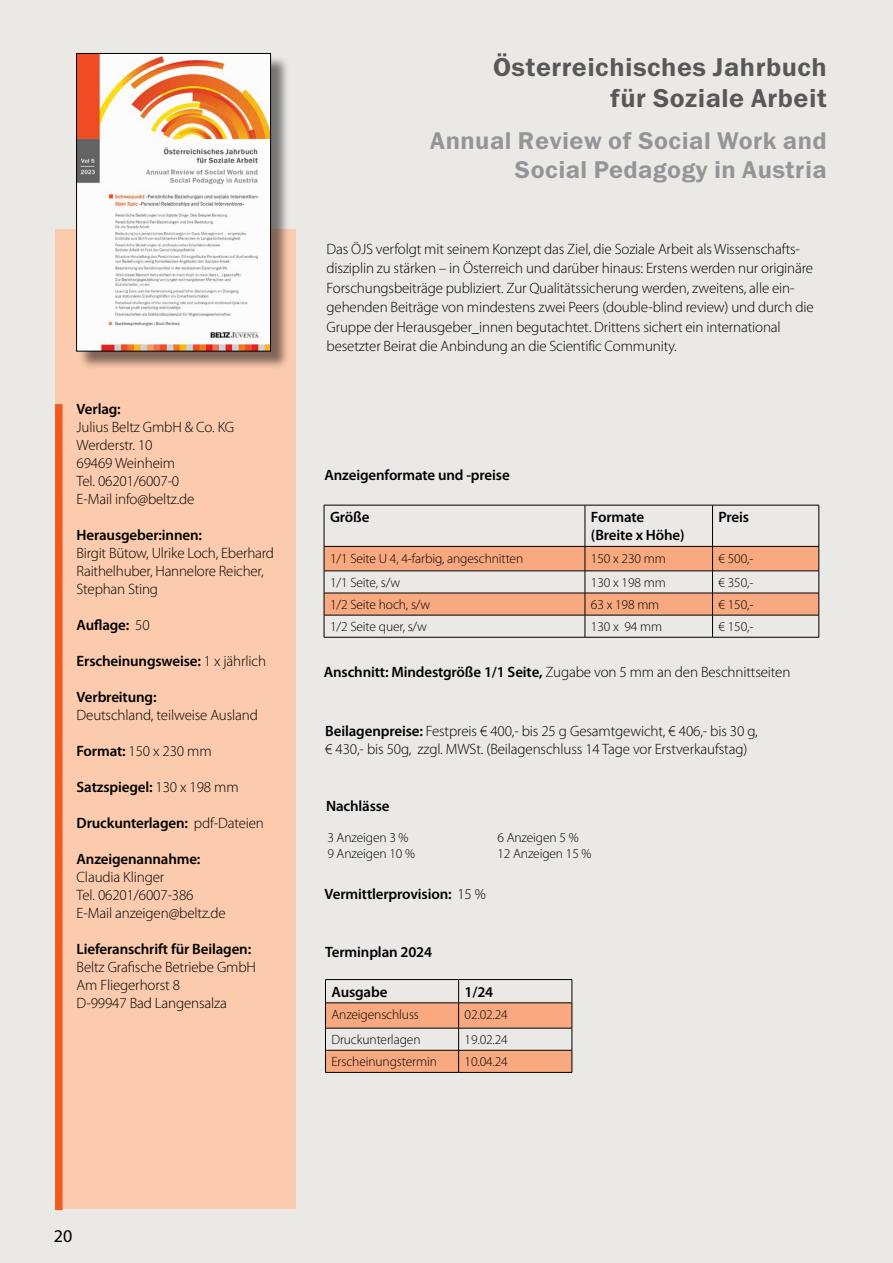
<style>
.page{position:relative;width:893px;height:1263px;background:#ebe9e5}
.page>*{position:absolute;margin:0;border:0;box-sizing:border-box;transform-origin:0 0}
.t1{font:26.1px/30.9px "Franklin Gothic Demi ITC";letter-spacing:.02em;color:#58585b;text-align:right}
.t2{font:24.45px/29.2px "Franklin Gothic Demi ITC";letter-spacing:.02em;color:#939598;text-align:right}
.t3{font:18px "Myriad Pro";color:#000}
.t4{font:300 15px/18px "Myriad Pro";letter-spacing:-.01em;color:#000}
.t5{font:600 15px/18px "Myriad Pro";letter-spacing:-.01em;color:#000}
.t6{font:300 13.5px "Myriad Pro";letter-spacing:-.01em;color:#000}
.s1{font-weight:300}
.s2{font-weight:600}
</style>
<div class="page">
<hr style="left:324px;top:505px;width:261px;height:1px;background:#000">
<hr style="left:324px;top:505px;width:1px;height:41px;background:#000">
<hr style="left:585px;top:505px;width:127px;height:1px;background:#000">
<hr style="left:585px;top:505px;width:1px;height:41px;background:#000">
<hr style="left:712px;top:505px;width:107px;height:1px;background:#000">
<hr style="left:712px;top:505px;width:1px;height:41px;background:#000">
<hr style="left:819px;top:505px;width:1px;height:41px;background:#000">
<hr style="left:324px;top:637px;width:261px;height:1px;background:#000">
<hr style="left:585px;top:637px;width:127px;height:1px;background:#000">
<hr style="left:712px;top:637px;width:107px;height:1px;background:#000">
<svg style="left:324px;top:546px;width:496px;height:91px"></svg>
<hr style="left:585px;top:571px;width:127px;height:1px;background:#000">
<div style="left:55px;top:230px;width:240px;height:979px;background:#fccaac"></div>
<hr style="left:325px;top:979px;width:134px;height:1px;background:#000">
<hr style="left:459px;top:979px;width:113px;height:1px;background:#000">
<hr style="left:325px;top:1072px;width:134px;height:1px;background:#000">
<hr style="left:459px;top:1072px;width:113px;height:1px;background:#000">
<svg style="left:325px;top:980px;width:248px;height:92px"></svg>
<hr style="left:325px;top:1028px;width:134px;height:1px;background:#000">
<hr style="left:459px;top:1028px;width:113px;height:1px;background:#000">
<div style="left:55px;top:404px;width:8px;height:806px;background:#f15a21"></div>
<div style="left:79px;top:56px;width:210px;height:314px;background:#000;opacity:.5"></div>
<img style="left:78px;top:55px;width:191px;height:294px">
<div style="left:76px;top:53px;width:195px;height:298px;border:1px solid #000"></div>
<p class="t5" style="left:77px;top:400px;width:46px">Verlag:</p>
<p class="t4" style="left:77px;top:419px;width:159px">Julius Beltz GmbH &amp; Co. KG<br>Werderstr. 10<br>69469 Weinheim<br>Tel. 06201/6007-0<br>E-Mail info@beltz.de</p>
<p class="t5" style="left:77px;top:526px;width:127px">Herausgeber:innen:</p>
<p class="t4" style="left:77px;top:545px;width:199px">Birgit Bütow, Ulrike Loch, Eberhard<br>Raithelhuber, Hannelore Reicher,<br>Stephan Sting</p>
<p class="t5" style="left:77px;top:616px;width:75px">Auflage: <span class="s1">50</span></p>
<p class="t5" style="left:77px;top:652px;width:191px">Erscheinungsweise: <span class="s1">1 x jährlich</span></p>
<p class="t5" style="left:77px;top:688px;width:81px">Verbreitung:</p>
<p class="t4" style="left:77px;top:707px;width:183px">Deutschland, teilweise Ausland</p>
<p class="t4" style="left:77px;top:743px;width:137px"><span class="s2">Format:</span> 150 x 230 mm</p>
<p class="t5" style="left:77px;top:778px;width:164px">Satzspiegel: <span class="s1">130 x 198 mm</span></p>
<p class="t5" style="left:77px;top:814px;width:189px">Druckunterlagen: <span class="s1">pdf-Dateien</span></p>
<p class="t5" style="left:77px;top:850px;width:125px">Anzeigenannahme:</p>
<p class="t4" style="left:77px;top:869px;width:151px">Claudia Klinger<br>Tel. 06201/6007-386<br>E-Mail anzeigen@beltz.de</p>
<p class="t5" style="left:77px;top:940px;width:176px">Lieferanschrift für Beilagen:</p>
<p class="t4" style="left:77px;top:959px;width:181px">Beltz Grafische Betriebe GmbH<br>Am Fliegerhorst 8<br>D-99947 Bad Langensalza</p>
<h1 class="t1" style="left:493px;top:52px;width:335px">Österreichisches Jahrbuch für Soziale Arbeit</h1>
<h2 class="t2" style="left:430px;top:126px;width:398px">Annual Review of Social Work and<br>Social Pedagogy in Austria</h2>
<p class="t4" style="left:327px;top:239px;width:489px;line-height:19.5px">Das ÖJS verfolgt mit seinem Konzept das Ziel, die Soziale Arbeit als Wissenschafts&shy;disziplin zu stärken – in Österreich und darüber hinaus: Erstens werden nur originäre Forschungsbeiträge publiziert. Zur Qualitätssicherung werden, zweitens, alle ein&shy;gehenden Beiträge von mindestens zwei Peers (double-blind review) und durch die Gruppe der Herausgeber_innen begutachtet. Drittens sichert ein international besetzter Beirat die Anbindung an die Scientific Community.</p>
<p class="t5" style="left:325px;top:466px;width:187px">Anzeigenformate und -preise</p>
<p class="t5" style="left:330px;top:508px;width:41px">Größe</p>
<p class="t5" style="left:591px;top:508px;width:95px">Formate (Breite x Höhe)</p>
<p class="t5" style="left:718px;top:508px;width:32px">Preis</p>
<p class="t6" style="left:330px;top:551px;width:195px">1/1 Seite U 4, 4-farbig, angeschnitten</p>
<p class="t6" style="left:591px;top:551px;width:76px">150 x 230 mm</p>
<p class="t6" style="left:718px;top:551px;width:36px">€ 500,-</p>
<p class="t6" style="left:330px;top:575px;width:72px">1/1 Seite, s/w</p>
<p class="t6" style="left:591px;top:575px;width:76px">130 x 198 mm</p>
<p class="t6" style="left:718px;top:575px;width:36px">€ 350,-</p>
<p class="t6" style="left:330px;top:597px;width:102px">1/2 Seite hoch, s/w</p>
<p class="t6" style="left:591px;top:597px;width:70px">63 x 198 mm</p>
<p class="t6" style="left:718px;top:597px;width:36px">€ 150,-</p>
<p class="t6" style="left:330px;top:619px;width:98px">1/2 Seite quer, s/w</p>
<p class="t6" style="left:591px;top:619px;width:73px">130 x 94 mm</p>
<p class="t6" style="left:718px;top:619px;width:36px">€ 150,-</p>
<p class="t4" style="left:324px;top:664px;width:468px"><span class="s2">Anschnitt: Mindestgröße 1/1 Seite,</span> Zugabe von 5 mm an den Beschnittseiten</p>
<p class="t4" style="left:325px;top:722px;width:434px"><span class="s2">Beilagenpreise:</span> Festpreis € 400,- bis 25 g Gesamtgewicht, € 406,- bis 30 g, € 430,- bis 50g, zzgl. MWSt. (Beilagenschluss 14 Tage vor Erstverkaufstag)</p>
<p class="t5" style="left:326px;top:796px;width:65px">Nachlässe</p>
<p class="t6" style="left:327px;top:830px;width:83px">3 Anzeigen 3 %</p>
<p class="t6" style="left:497px;top:830px;width:83px">6 Anzeigen 5 %</p>
<p class="t6" style="left:327px;top:846px;width:89px">9 Anzeigen 10 %</p>
<p class="t6" style="left:497px;top:846px;width:96px">12 Anzeigen 15 %</p>
<p class="t5" style="left:325px;top:885px;width:163px">Vermittlerprovision: <span class="s1">15 %</span></p>
<p class="t5" style="left:325px;top:942px;width:108px">Terminplan 2024</p>
<p class="t5" style="left:331px;top:982px;width:57px">Ausgabe</p>
<p class="t5" style="left:465px;top:982px;width:30px">1/24</p>
<p class="t6" style="left:331px;top:1007px;width:89px">Anzeigenschluss</p>
<p class="t6" style="left:465px;top:1007px;width:45px">02.02.24</p>
<p class="t6" style="left:331px;top:1032px;width:91px">Druckunterlagen</p>
<p class="t6" style="left:465px;top:1032px;width:45px">19.02.24</p>
<p class="t6" style="left:331px;top:1054px;width:107px">Erscheinungstermin</p>
<p class="t6" style="left:465px;top:1054px;width:45px">10.04.24</p>
<p class="t3" style="left:54px;top:1224px;width:20px">20</p>
</div>
